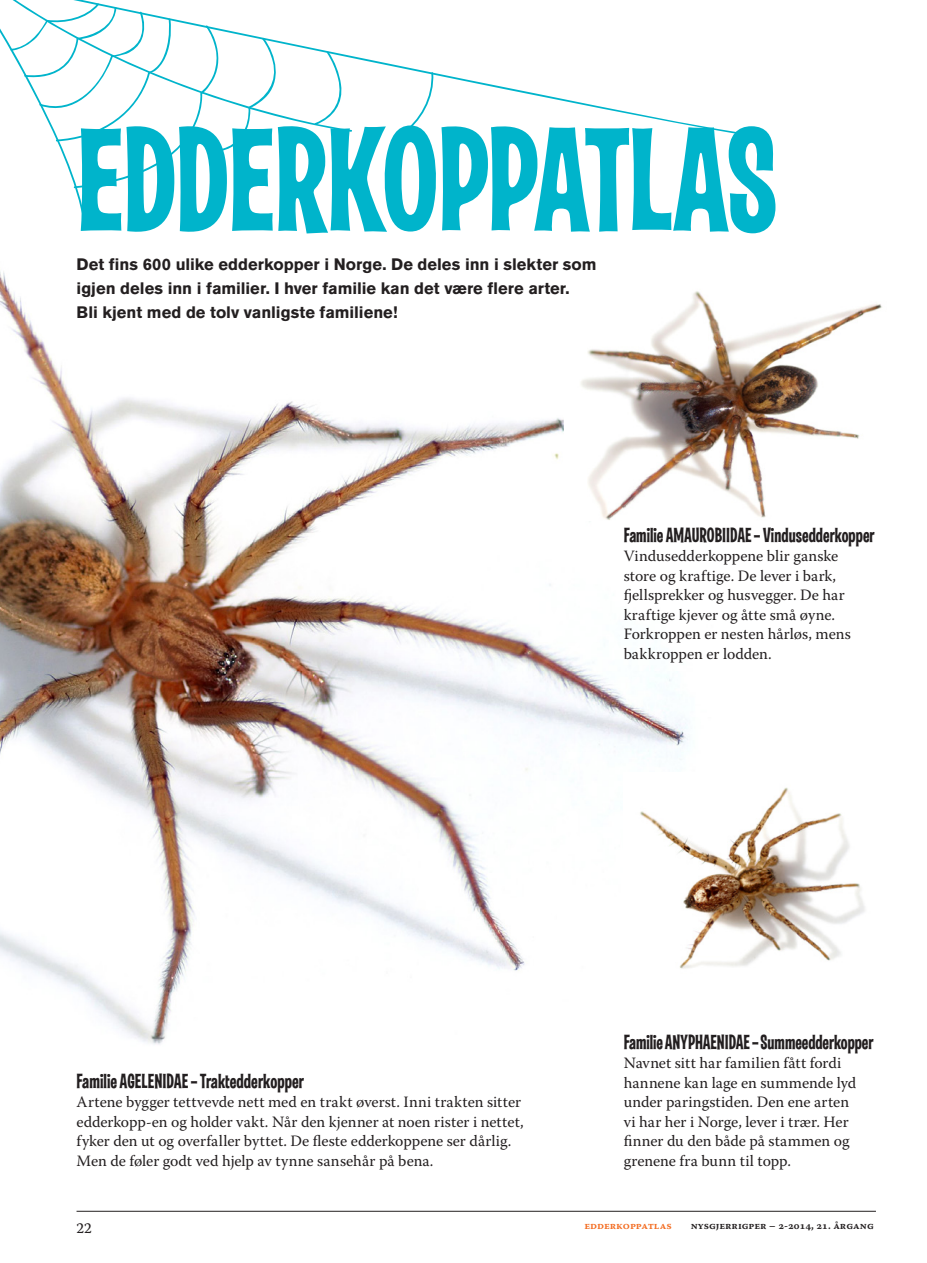
<style>
.page{position:relative;width:927px;height:1263px;background:#fff}
.page>*{position:absolute;margin:0;border:0;box-sizing:border-box;transform-origin:0 0}
.t1{font:150px "Las Vegas OT Jackpot";letter-spacing:-.015em;color:#00b4cb}
.t2{font:21px "Las Vegas OT Jackpot";letter-spacing:-.005em;color:#231f20}
.t3{font:700 16.5px/24px "Akzidenz Grotesk BQ";color:#231f20}
.t4{font:15.75px/19.5px "Warnock Pro";color:#231f20}
.t5{font:15px "Warnock Pro Capt";color:#231f20}
.t6{font:10.5px "Warnock Pro Semibold Capt";color:#231f20}
.t7{font:10.5px "Warnock Pro Semibold Capt";color:#f36c21}
</style>
<div class="page">
<img style="left:0;top:177px;width:688px;height:868px">
<img style="left:564px;top:285px;width:318px;height:236px">
<img style="left:624px;top:772px;width:241px;height:214px">
<svg style="left:353px;top:56px;width:405px;height:81px"></svg>
<svg style="left:0;top:0;width:353px;height:227px"></svg>
<svg style="left:399px;top:72px;width:36px;height:64px"></svg>
<hr style="left:77px;top:1211px;width:799px;height:1px;background:#231f20">
<h1 class="t1" style="left:77px;top:98px;width:703px">EDDERKOPPATLAS</h1>
<p class="t3" style="left:77px;top:252px;width:522px">Det fins 600 ulike edderkopper i Norge. De deles inn i slekter som igjen deles inn i familier. I hver familie kan det være flere arter.<br>Bli kjent med de tolv vanligste familiene!</p>
<h2 class="t2" style="left:624px;top:523px;width:253px">Familie AMAUROBIIDAE – Vindusedderkopper</h2>
<p class="t4" style="left:624px;top:546px;width:229px">Vindusedderkoppene blir ganske store og kraftige. De lever i bark, fjellsprekker og husvegger. De har kraftige kjever og åtte små øyne.<br>Forkroppen er nesten hårløs, mens bakkroppen er lodden.</p>
<h2 class="t2" style="left:77px;top:1069px;width:229px">Familie AGELENIDAE – Traktedderkopper</h2>
<p class="t4" style="left:77px;top:1092px;width:449px">Artene bygger tettvevde nett med en trakt øverst. Inni trakten sitter edderkopp-en og holder vakt. Når den kjenner at noen rister i nettet, fyker den ut og overfaller byttet. De fleste edderkoppene ser dårlig.<br>Men de føler godt ved hjelp av tynne sansehår på bena.</p>
<h2 class="t2" style="left:624px;top:1030px;width:251px">Familie ANYPHAENIDAE – Summeedderkopper</h2>
<p class="t4" style="left:624px;top:1053px;width:234px">Navnet sitt har familien fått fordi hannene kan lage en summende lyd under paringstiden. Den ene arten vi har her i Norge, lever i trær. Her finner du den både på stammen og grenene fra bunn til topp.</p>
<p class="t5" style="left:77px;top:1218px;width:17px">22</p>
<p class="t7" style="left:584px;top:1219px;width:8px">EDDERKOPPA</p>
<p class="t7" style="left:648px;top:1219px;width:13px">TLAS</p>
<p class="t6" style="left:691px;top:1219px;width:185px">nysgjerrigper – 2-2014, 21. årgang</p>
</div>
